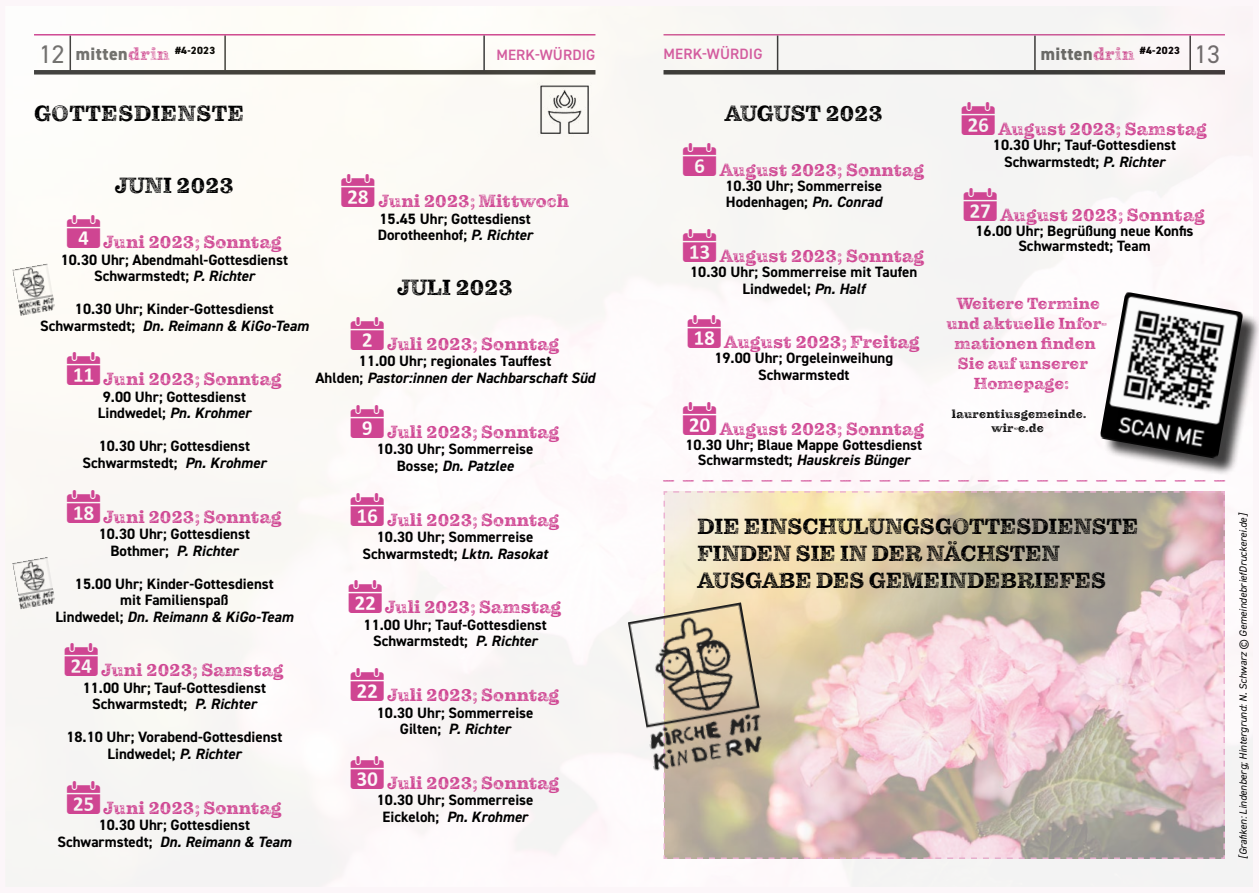
<style>
.page{position:relative;width:1259px;height:893px;background:#fff}
.page>*{position:absolute;margin:0;border:0;box-sizing:border-box;transform-origin:0 0}
.t1{font:25.5px "DIN2014";color:#6d6d6c}
.t2{font:22.5px/27px "Pulpo Rust 75";color:#000}
.t3{font:22.5px "Pulpo Rust 75";letter-spacing:.025em;color:#000}
.t4{font:18px "Pulpo Rust 75";color:#cf4592}
.t5{font:800 18px "DIN2014";letter-spacing:.025em;color:#6d6d6c}
.t6{font:16.5px "Pulpo Rust 75";color:#cf4592}
.t7{font:700 15px/16.5px "DIN2014";color:#000;text-align:center}
.t8{font:600 15px "DIN2014";letter-spacing:.01em;color:#d35c9e}
.t9{font:12px/14.4px "Pulpo Rust 75";letter-spacing:.02em;color:#000;text-align:center}
.t10{font:italic 10.5px "DIN2014";color:#000}
.t11{font:800 10.5px "DIN2014";letter-spacing:.025em;color:#000}
.s1{font-family:"Pulpo Rust 50";font-weight:400;color:#cf4592}
.s2{font-size:18px;color:#6d6d6c}
.s3{font-family:"Pulpo Rust 50";font-weight:400;font-size:18px;color:#cf4592}
.s4{font-style:italic}
</style>
<div class="page">
<div style="left:7px;top:7px;width:1245px;height:879px;background:#fcf9f5"></div>
<hr style="left:777px;top:36px;width:1px;height:35px;background:#3c3c3b">
<img style="left:537px;top:83px;width:54px;height:54px">
<hr style="left:483px;top:36px;width:2px;height:35px;background:#3c3c3b">
<div style="left:1103px;top:295px;width:156px;height:181px;background:#000;opacity:.75"></div>
<img style="left:1100px;top:292px;width:142px;height:167px">
<img style="left:12px;top:264px;width:44px;height:52px">
<img style="left:12px;top:557px;width:44px;height:52px">
<svg style="left:663px;top:490px;width:562px;height:370px;background:#dac5ba"></svg>
<img style="left:628px;top:602px;width:139px;height:169px">
<svg style="left:67px;top:352px;width:33px;height:33px"></svg>
<svg style="left:67px;top:490px;width:33px;height:33px"></svg>
<svg style="left:65px;top:643px;width:33px;height:33px"></svg>
<svg style="left:67px;top:781px;width:33px;height:33px"></svg>
<svg style="left:341px;top:174px;width:33px;height:33px"></svg>
<svg style="left:351px;top:317px;width:33px;height:33px"></svg>
<svg style="left:351px;top:405px;width:33px;height:33px"></svg>
<svg style="left:351px;top:492px;width:33px;height:33px"></svg>
<svg style="left:349px;top:580px;width:33px;height:33px"></svg>
<svg style="left:351px;top:668px;width:33px;height:33px"></svg>
<svg style="left:351px;top:756px;width:33px;height:33px"></svg>
<svg style="left:683px;top:143px;width:33px;height:33px"></svg>
<svg style="left:683px;top:229px;width:33px;height:33px"></svg>
<svg style="left:688px;top:315px;width:33px;height:33px"></svg>
<svg style="left:683px;top:402px;width:33px;height:33px"></svg>
<svg style="left:962px;top:102px;width:33px;height:33px"></svg>
<svg style="left:964px;top:188px;width:33px;height:33px"></svg>
<h1 class="t1" style="left:39px;top:38px;width:27px">12</h1>
<p class="t5" style="left:1040px;top:42px;width:95px">mitten<span class="s1">drin</span></p>
<h1 class="t1" style="left:1194px;top:38px;width:27px">13</h1>
<p class="t8" style="left:663px;top:44px;width:100px">MERK-WÜRDIG</p>
<p class="t11" style="left:1140px;top:44px;width:42px">#4-2023</p>
<p class="t11" style="left:76px;top:44px;width:141px"><span class="s2">mitten</span><span class="s3">drin</span> #4-2023</p>
<p class="t8" style="left:496px;top:45px;width:100px">MERK-WÜRDIG</p>
<h2 class="t3" style="left:34px;top:100px;width:212px">GOTTESDIENSTE</h2>
<h2 class="t2" style="left:115px;top:173px;width:120px">JUNI 2023</h2>
<p class="t4" style="left:67px;top:231px;width:216px">✔ Juni 2023; Sonntag</p>
<p class="t7" style="left:61px;top:251px;width:229px">10.30 Uhr; Abendmahl-Gottesdienst<br>Schwarmstedt; <span class="s4">P. Richter</span></p>
<p class="t7" style="left:40px;top:301px;width:270px">10.30 Uhr; Kinder-Gottesdienst<br>Schwarmstedt; <span class="s4">Dn. Reimann &amp; KiGo-Team</span></p>
<p class="t4" style="left:104px;top:369px;width:180px">Juni 2023; Sonntag</p>
<p class="t7" style="left:98px;top:388px;width:154px">9.00 Uhr; Gottesdienst<br>Lindwedel; <span class="s4">Pn. Krohmer</span></p>
<p class="t7" style="left:83px;top:438px;width:185px">10.30 Uhr; Gottesdienst<br>Schwarmstedt; <span class="s4">Pn. Krohmer</span></p>
<p class="t4" style="left:104px;top:506px;width:180px">Juni 2023; Sonntag</p>
<p class="t7" style="left:99px;top:526px;width:153px">10.30 Uhr; Gottesdienst<br>Bothmer; <span class="s4">P. Richter</span></p>
<p class="t7" style="left:55px;top:575px;width:239px">15.00 Uhr; Kinder-Gottesdienst<br>mit Familienspaß<br>Lindwedel; <span class="s4">Dn. Reimann &amp; KiGo-Team</span></p>
<p class="t4" style="left:101px;top:660px;width:184px">Juni 2023; Samstag</p>
<p class="t7" style="left:83px;top:679px;width:185px">11.00 Uhr; Tauf-Gottesdienst<br>Schwarmstedt; <span class="s4">P. Richter</span></p>
<p class="t7" style="left:66px;top:729px;width:218px">18.10 Uhr; Vorabend-Gottesdienst<br>Lindwedel; <span class="s4">P. Richter</span></p>
<p class="t4" style="left:104px;top:797px;width:180px">Juni 2023; Sonntag</p>
<p class="t7" style="left:57px;top:817px;width:235px">10.30 Uhr; Gottesdienst<br>Schwarmstedt; <span class="s4">Dn. Reimann &amp; Team</span></p>
<p class="t4" style="left:379px;top:191px;width:191px">Juni 2023; Mittwoch</p>
<p class="t7" style="left:378px;top:210px;width:156px;text-align:left">15.45 Uhr; Gottesdienst<br>Dorotheenhof; <span class="s4">P. Richter</span></p>
<h2 class="t2" style="left:397px;top:274px;width:117px">JULI 2023</h2>
<p class="t4" style="left:387px;top:333px;width:174px">Juli 2023; Sonntag</p>
<p class="t7" style="left:315px;top:353px;width:281px">11.00 Uhr; regionales Tauffest<br>Ahlden; <span class="s4">Pastor:innen der Nachbarschaft Süd</span></p>
<p class="t4" style="left:387px;top:421px;width:174px">Juli 2023; Sonntag</p>
<p class="t7" style="left:377px;top:441px;width:158px">10.30 Uhr; Sommerreise<br>Bosse; <span class="s4">Dn. Patzlee</span></p>
<p class="t4" style="left:387px;top:509px;width:174px">Juli 2023; Sonntag</p>
<p class="t7" style="left:362px;top:528px;width:187px">10.30 Uhr; Sommerreise<br>Schwarmstedt; <span class="s4">Lktn. Rasokat</span></p>
<p class="t4" style="left:385px;top:597px;width:178px">Juli 2023; Samstag</p>
<p class="t7" style="left:363px;top:616px;width:185px">11.00 Uhr; Tauf-Gottesdienst<br>Schwarmstedt; <span class="s4">P. Richter</span></p>
<p class="t4" style="left:387px;top:684px;width:174px">Juli 2023; Sonntag</p>
<p class="t7" style="left:377px;top:704px;width:158px">10.30 Uhr; Sommerreise<br>Gilten; <span class="s4">P. Richter</span></p>
<p class="t4" style="left:387px;top:772px;width:174px">Juli 2023; Sonntag</p>
<p class="t7" style="left:377px;top:792px;width:158px">10.30 Uhr; Sommerreise<br>Eickeloh; <span class="s4">Pn. Krohmer</span></p>
<h2 class="t2" style="left:725px;top:100px;width:160px">AUGUST 2023</h2>
<p class="t4" style="left:720px;top:159px;width:206px">August 2023; Sonntag</p>
<p class="t7" style="left:725px;top:177px;width:158px;text-align:left">10.30 Uhr; Sommerreise<br>Hodenhagen; <span class="s4">Pn. Conrad</span></p>
<p class="t4" style="left:720px;top:245px;width:206px">August 2023; Sonntag</p>
<p class="t7" style="left:690px;top:263px;width:229px">10.30 Uhr; Sommerreise mit Taufen<br>Lindwedel; <span class="s4">Pn. Half</span></p>
<p class="t4" style="left:724px;top:332px;width:197px">August 2023; Freitag</p>
<p class="t7" style="left:714px;top:350px;width:180px">19.00 Uhr; Orgeleinweihung<br>Schwarmstedt</p>
<p class="t4" style="left:720px;top:418px;width:206px">August 2023; Sonntag</p>
<p class="t7" style="left:685px;top:437px;width:238px;line-height:15px">10.30 Uhr; Blaue Mappe Gottesdienst<br>Schwarmstedt; <span class="s4">Hauskreis Bünger</span></p>
<p class="t4" style="left:998px;top:118px;width:210px">August 2023; Samstag</p>
<p class="t7" style="left:993px;top:137px;width:185px">10.30 Uhr; Tauf-Gottesdienst<br>Schwarmstedt; <span class="s4">P. Richter</span></p>
<p class="t4" style="left:1000px;top:205px;width:206px">August 2023; Sonntag</p>
<p class="t7" style="left:975px;top:224px;width:219px;line-height:15px">16.00 Uhr; Begrüßung neue Konfis<br>Schwarmstedt; Team</p>
<p class="t6" style="left:956px;top:294px;width:145px">Weitere Termine</p>
<p class="t6" style="left:946px;top:314px;width:162px">und aktuelle Infor-</p>
<p class="t6" style="left:954px;top:334px;width:143px">mationen finden</p>
<p class="t6" style="left:958px;top:354px;width:132px">Sie auf unserer</p>
<p class="t6" style="left:973px;top:373px;width:97px">Homepage:</p>
<p class="t9" style="left:952px;top:407px;width:136px">laurentiusgemeinde. wir-e.de</p>
<p class="t6" style="left:663px;top:465px;width:563px">_____________________________</p>
<h2 class="t2" style="left:697px;top:513px;width:442px">DIE EINSCHULUNGSGOTTESDIENSTE<br>FINDEN SIE IN DER NÄCHSTEN<br>AUSGABE DES GEMEINDEBRIEFES</h2>
<p class="t10" style="left:1236px;top:859px;width:347px;rotate:-90deg">[Grafiken: Lindenberg; Hintergrund: N. Schwarz © GemeindebriefDruckerei.de]</p>
</div>
